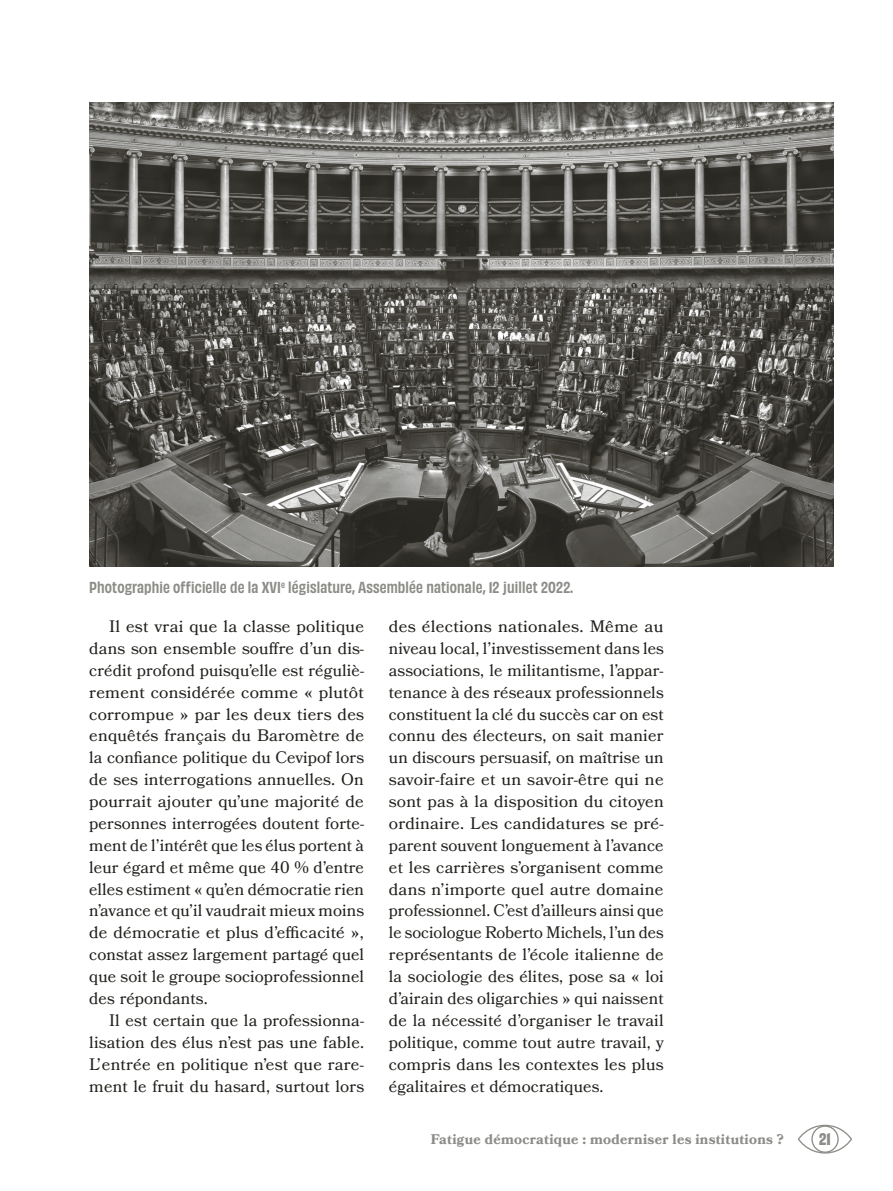
<style>
.page{position:relative;width:893px;height:1191px;background:#fff}
.page>*{position:absolute;margin:0;border:0;box-sizing:border-box;transform-origin:0 0}
.t1{font:16.62px/21.9px "Bookmania";letter-spacing:.005em;color:#21201c;text-align:justify;scale:1.04 1}
.t2{font:16.62px/21.9px "Bookmania";letter-spacing:.005em;color:#21201c;text-align:justify}
.t3{font:700 15.75px "Obviously Narw";color:#8c8c88}
.t4{font:14.88px "Obviously Narw Semi";letter-spacing:.01em;color:#8c8c88}
.t5{font:700 14px "Bookmania";letter-spacing:.02em;color:#8c8c88}
</style>
<div class="page">
<div style="left:798px;top:1124px;width:54px;height:29px;border:1px solid #8c8c88;border-radius:50%"></div>
<div style="left:811px;top:1125px;width:28px;height:27px;border:1px solid #8c8c88;border-radius:50%"></div>
<img style="left:89px;top:102px;width:744px;height:464px">
<p class="t4" style="left:89px;top:576px;width:485px">Photographie officielle de la XVI<sup>e</sup> législature, Assemblée nationale, 12 juillet 2022.</p>
<p class="t2" style="left:89px;top:615px;width:276px;text-indent:20px">Il est vrai que la classe politique dans son ensemble souffre d’un dis&shy;crédit profond puisqu’elle est réguliè&shy;rement considérée comme « plutôt corrompue » par les deux tiers des enquêtés français du Baromètre de la confiance politique du Cevipof lors de ses interrogations annuelles. On pourrait ajouter qu’une majorité de personnes interrogées doutent forte&shy;ment de l’intérêt que les élus portent à leur égard et même que 40 % d’entre elles estiment « qu’en démocratie rien n’avance et qu’il vaudrait mieux moins de démocratie et plus d’efficacité », constat assez largement partagé quel que soit le groupe socioprofessionnel des répondants.</p>
<p class="t2" style="left:89px;top:1009px;width:276px;text-indent:20px">Il est certain que la professionna&shy;lisation des élus n’est pas une fable.<br>L’entrée en politique n’est que rare&shy;ment le fruit du hasard, surtout lors</p>
<p class="t1" style="left:389px;top:615px;width:266px">des élections nationales. Même au niveau local, l’investissement dans les associations, le militantisme, l’appar&shy;tenance à des réseaux professionnels constituent la clé du succès car on est connu des électeurs, on sait manier un discours persuasif, on maîtrise un savoir-faire et un savoir-être qui ne sont pas à la disposition du citoyen ordinaire. Les candidatures se pré&shy;parent souvent longuement à l’avance et les carrières s’organisent comme dans n’importe quel autre domaine professionnel. C’est d’ailleurs ainsi que le sociologue Roberto Michels, l’un des représentants de l’école italienne de la sociologie des élites, pose sa « loi d’airain des oligarchies » qui naissent de la nécessité d’organiser le travail politique, comme tout autre travail, y compris dans les contextes les plus égalitaires et démocratiques.</p>
<p class="t5" style="left:431px;top:1131px;width:354px">Fatigue démocratique : moderniser les institutions ?</p>
<p class="t3" style="left:819px;top:1127px;width:13px">21</p>
</div>
